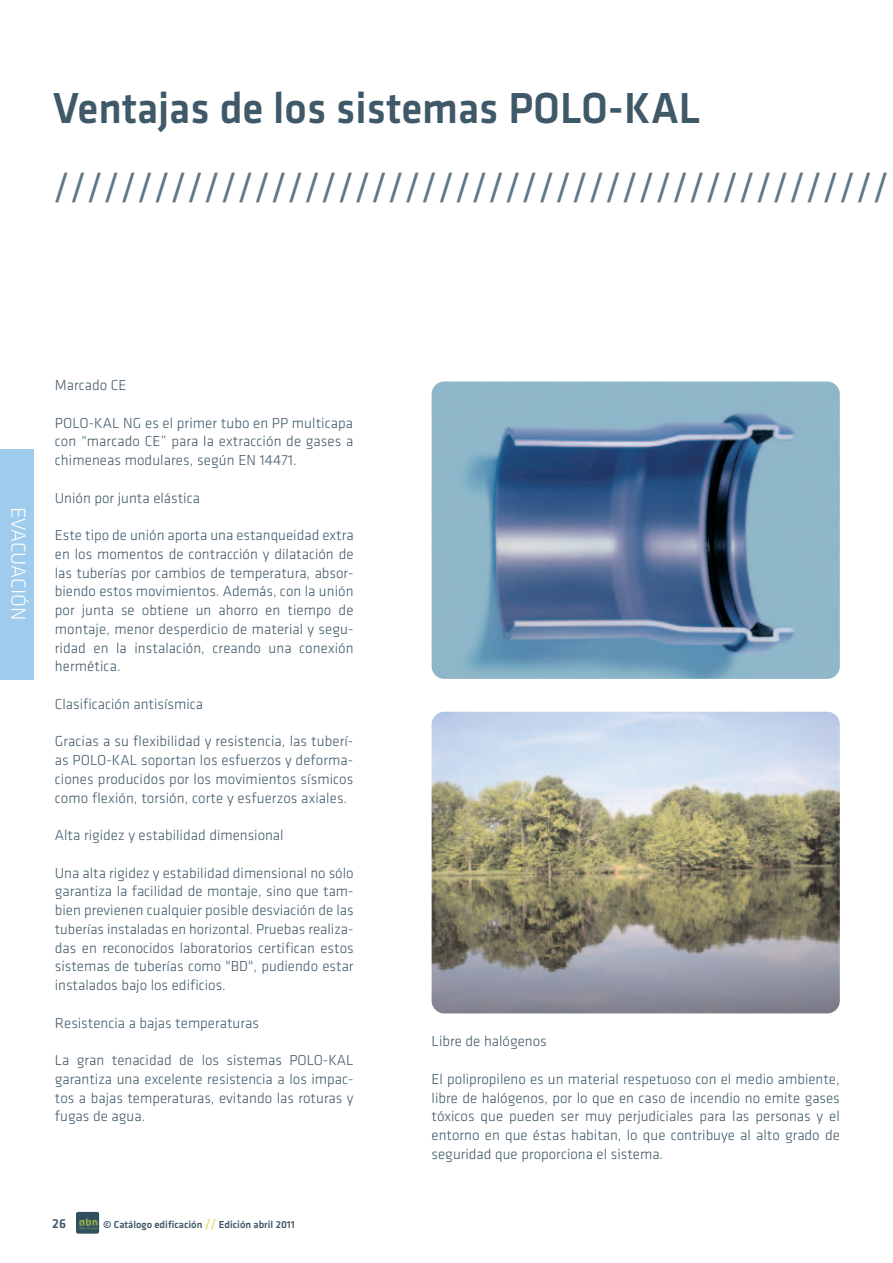
<style>
.page{position:relative;width:893px;height:1263px;background:#fff}
.page>*{position:absolute;margin:0;border:0;box-sizing:border-box;transform-origin:0 0}
.t1{font:500 45px "Klavika";color:#405968;scale:.96 1}
.t2{font:37.5px "Klavika";color:#5f7685}
.t3{font:300 21px "Klavika";letter-spacing:-.005em;color:#fff}
.t4{font:300 15px/18.8px "Klavika";color:#405968;text-align:justify}
.t5{font:300 14.7px "Klavika";color:#405968}
.t6{font:500 13.5px "Klavika";color:#405968}
.t7{font:500 10.5px "Klavika";color:#405968}
.s1{font-size:15px}
.s2{font-weight:400;font-size:13.5px;color:#d4df4c}
</style>
<div class="page">
<img style="left:76px;top:1212px;width:23px;height:21px">
<img style="left:432px;top:381px;width:408px;height:298px">
<img style="left:432px;top:712px;width:408px;height:301px">
<div style="left:0;top:449px;width:34px;height:230px;background:#9fcbec"></div>
<h1 class="t1" style="left:53px;top:93px;width:676px">Ventajas de los sistemas POLO-KAL</h1>
<h2 class="t2" style="left:53px;top:173px;width:837px">//////////////////////////////////////////////////</h2>
<h3 class="t3" style="left:25px;top:507px;width:116px;rotate:90deg">EVACUACIÓN</h3>
<p class="t4" style="left:55px;top:377px;width:73px">Marcado CE</p>
<p class="t4" style="left:55px;top:415px;width:300px">POLO-KAL NG es el primer tubo en PP multicapa con “marcado CE” para la extracción de gases a chimeneas modulares, según EN 14471.</p>
<p class="t4" style="left:55px;top:490px;width:147px">Unión por junta elástica</p>
<p class="t4" style="left:55px;top:527px;width:300px">Este tipo de unión aporta una estanqueidad extra en los momentos de contracción y dilatación de las tuberías por cambios de temperatura, absor&shy;biendo estos movimientos. Además, con la unión por junta se obtiene un ahorro en tiempo de montaje, menor desperdicio de material y segu&shy;ridad en la instalación, creando una conexión hermética.</p>
<p class="t4" style="left:55px;top:696px;width:150px">Clasificación antisísmica</p>
<p class="t4" style="left:55px;top:733px;width:300px">Gracias a su flexibilidad y resistencia, las tuberí&shy;as POLO-KAL soportan los esfuerzos y deforma&shy;ciones producidos por los movimientos sísmicos como flexión, torsión, corte y esfuerzos axiales.</p>
<p class="t4" style="left:55px;top:827px;width:230px">Alta rigidez y estabilidad dimensional</p>
<p class="t4" style="left:55px;top:865px;width:300px">Una alta rigidez y estabilidad dimensional no sólo garantiza la facilidad de montaje, sino que tam&shy;bien previenen cualquier posible desviación de las</p>
<p class="t5" style="left:55px;top:924px;width:300px">tuberías instaladas en horizontal. <span class="s1">Pruebas realiza-</span></p>
<p class="t4" style="left:55px;top:940px;width:300px">das en reconocidos laboratorios certifican estos sistemas de tuberías como "BD", pudiendo estar instalados bajo los edificios.</p>
<p class="t4" style="left:55px;top:1015px;width:206px">Resistencia a bajas temperaturas</p>
<p class="t4" style="left:55px;top:1052px;width:300px">La gran tenacidad de los sistemas POLO-KAL garantiza una excelente resistencia a los impac&shy;tos a bajas temperaturas, evitando las roturas y fugas de agua.</p>
<p class="t6" style="left:52px;top:1219px;width:15px">26</p>
<p class="t7" style="left:103px;top:1221px;width:193px">© Catálogo edificación <span class="s2">//</span> Edición abril 2011</p>
<p class="t4" style="left:432px;top:1033px;width:117px">Libre de halógenos</p>
<p class="t4" style="left:432px;top:1071px;width:410px">El polipropileno es un material respetuoso con el medio ambiente, libre de halógenos, por lo que en caso de incendio no emite gases tóxicos que pueden ser muy perjudiciales para las personas y el entorno en que éstas habitan, lo que contribuye al alto grado de seguridad que proporciona el sistema.</p>
</div>
